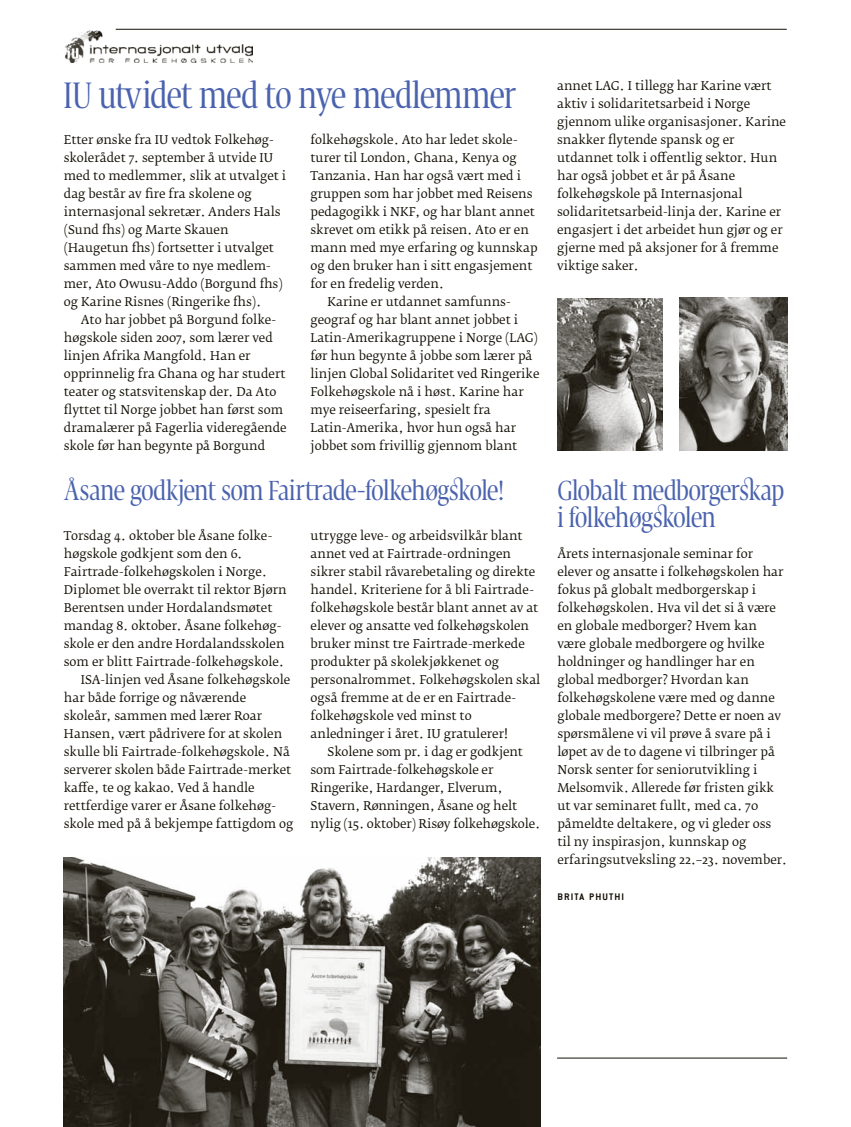
<style>
.page{position:relative;width:851px;height:1127px;background:#fff}
.page>*{position:absolute;margin:0;border:0;box-sizing:border-box;transform-origin:0 0}
.t1{font:condensed 36px "Fedra Serif Display";letter-spacing:-.015em;color:#4b63ae}
.t2{font:condensed 27px/27px "Fedra Serif Display";letter-spacing:-.01em;color:#4b63ae}
.t3{font:12px/18px "Fedra Serif B Std";color:#141006}
.t4{font:700 10.5px "Conduit ITC";letter-spacing:.105em;color:#141006}
</style>
<div class="page">
<hr style="left:557px;top:1058px;width:230px;height:1px;background:#141006">
<img style="left:65px;top:28px;width:187px;height:35px">
<hr style="left:116px;top:29px;width:670px;height:1px;background:#141006">
<img style="left:64px;top:857px;width:476px;height:270px">
<img style="left:557px;top:298px;width:105px;height:153px">
<img style="left:679px;top:298px;width:108px;height:153px">
<h1 class="t1" style="left:64px;top:76px;width:453px">IU utvidet med to nye medlemmer</h1>
<p class="t3" style="left:64px;top:131px;width:224px">Etter ønske fra IU vedtok Folkehøg&shy;skolerådet 7. september å utvide IU med to medlemmer, slik at utvalget i dag består av fire fra skolene og internasjonal sekretær. Anders Hals (Sund fhs) og Marte Skauen (Haugetun fhs) fortsetter i utvalget sammen med våre to nye medlem&shy;mer, Ato Owusu-Addo (Borgund fhs) og Karine Risnes (Ringerike fhs).</p>
<p class="t3" style="left:64px;top:311px;width:224px;text-indent:17px">Ato har jobbet på Borgund folke&shy;høgskole siden 2007, som lærer ved linjen Afrika Mangfold. Han er opprinnelig fra Ghana og har studert teater og statsvitenskap der. Da Ato flyttet til Norge jobbet han først som dramalærer på Fagerlia videregående skole før han begynte på Borgund</p>
<p class="t3" style="left:310px;top:131px;width:209px">folkehøgskole. Ato har ledet skole-</p>
<p class="t3" style="left:310px;top:149px;width:208px">turer til London, Ghana, Kenya og</p>
<p class="t3" style="left:310px;top:167px;width:212px">Tanzania. Han har også vært med i</p>
<p class="t3" style="left:310px;top:185px;width:223px">gruppen som har jobbet med Reisens</p>
<p class="t3" style="left:310px;top:203px;width:226px">pedagogikk i NKF, og har blant annet</p>
<p class="t3" style="left:310px;top:221px;width:220px">skrevet om etikk på reisen. Ato er en</p>
<p class="t3" style="left:310px;top:239px;width:228px">mann med mye erfaring og kunnskap</p>
<p class="t3" style="left:310px;top:257px;width:223px">og den bruker han i sitt engasjement</p>
<p class="t3" style="left:310px;top:275px;width:135px">for en fredelig verden.</p>
<p class="t3" style="left:327px;top:293px;width:184px">Karine er utdannet samfunns-</p>
<p class="t3" style="left:310px;top:311px;width:209px">geograf og har blant annet jobbet i</p>
<p class="t3" style="left:310px;top:329px;width:229px">Latin-Amerikagruppene i Norge (LAG)</p>
<p class="t3" style="left:310px;top:347px;width:223px">før hun begynte å jobbe som lærer på</p>
<p class="t3" style="left:310px;top:365px;width:230px">linjen Global Solidaritet ved Ringerike</p>
<p class="t3" style="left:310px;top:383px;width:215px">Folkehøgskole nå i høst. Karine har</p>
<p class="t3" style="left:310px;top:401px;width:182px">mye reiseerfaring, spesielt fra</p>
<p class="t3" style="left:310px;top:419px;width:207px">Latin-Amerika, hvor hun også har</p>
<p class="t3" style="left:310px;top:437px;width:208px">jobbet som frivillig gjennom blant</p>
<p class="t3" style="left:557px;top:77px;width:230px">annet LAG. I tillegg har Karine vært aktiv i solidaritetsarbeid i Norge gjennom ulike organisasjoner. Karine snakker flytende spansk og er utdannet tolk i offentlig sektor. Hun har også jobbet et år på Åsane folkehøgskole på Internasjonal solidaritetsarbeid-linja der. Karine er engasjert i det arbeidet hun gjør og er gjerne med på aksjoner for å fremme viktige saker.</p>
<h2 class="t2" style="left:64px;top:480px;width:442px">Åsane godkjent som Fairtrade-folkehøgskole!</h2>
<h2 class="t2" style="left:557px;top:480px;width:228px">Globalt medborgerskap i folkehøgskolen</h2>
<p class="t3" style="left:64px;top:527px;width:210px">Torsdag 4. oktober ble Åsane folke-</p>
<p class="t3" style="left:64px;top:545px;width:180px">høgskole godkjent som den 6.</p>
<p class="t3" style="left:64px;top:563px;width:205px">Fairtrade-folkehøgskolen i Norge.</p>
<p class="t3" style="left:64px;top:581px;width:224px">Diplomet ble overrakt til rektor Bjørn</p>
<p class="t3" style="left:64px;top:599px;width:210px">Berentsen under Hordalandsmøtet</p>
<p class="t3" style="left:64px;top:617px;width:219px">mandag 8. oktober. Åsane folkehøg-</p>
<p class="t3" style="left:64px;top:635px;width:222px">skole er den andre Hordalandsskolen</p>
<p class="t3" style="left:64px;top:653px;width:222px">som er blitt Fairtrade-folkehøgskole.</p>
<p class="t3" style="left:81px;top:671px;width:211px">ISA-linjen ved Åsane folkehøgskole</p>
<p class="t3" style="left:64px;top:689px;width:184px">har både forrige og nåværende</p>
<p class="t3" style="left:64px;top:707px;width:200px">skoleår, sammen med lærer Roar</p>
<p class="t3" style="left:64px;top:725px;width:220px">Hansen, vært pådrivere for at skolen</p>
<p class="t3" style="left:64px;top:743px;width:227px">skulle bli Fairtrade-folkehøgskole. Nå</p>
<p class="t3" style="left:64px;top:761px;width:229px">serverer skolen både Fairtrade-merket</p>
<p class="t3" style="left:64px;top:779px;width:192px">kaffe, te og kakao. Ved å handle</p>
<p class="t3" style="left:64px;top:797px;width:214px">rettferdige varer er Åsane folkehøg-</p>
<p class="t3" style="left:64px;top:815px;width:231px">skole med på å bekjempe fattigdom og</p>
<p class="t3" style="left:310px;top:527px;width:231px">utrygge leve- og arbeidsvilkår blant annet ved at Fairtrade-ordningen sikrer stabil råvarebetaling og direkte handel. Kriteriene for å bli Fairtrade&shy;folkehøgskole består blant annet av at elever og ansatte ved folkehøgskolen bruker minst tre Fairtrade-merkede produkter på skolekjøkkenet og personalrommet. Folkehøgskolen skal også fremme at de er en Fairtrade&shy;folkehøgskole ved minst to anledninger i året. IU gratulerer!</p>
<p class="t3" style="left:310px;top:743px;width:231px;text-indent:17px">Skolene som pr. i dag er godkjent som Fairtrade-folkehøgskole er Ringerike, Hardanger, Elverum, Stavern, Rønningen, Åsane og helt nylig (15. oktober) Risøy folkehøgskole.</p>
<p class="t3" style="left:557px;top:545px;width:231px">Årets internasjonale seminar for elever og ansatte i folkehøgskolen har fokus på globalt medborgerskap i folkehøgskolen. Hva vil det si å være en globale medborger? Hvem kan være globale medborgere og hvilke holdninger og handlinger har en global medborger? Hvordan kan folkehøgskolene være med og danne globale medborgere? Dette er noen av spørsmålene vi vil prøve å svare på i løpet av de to dagene vi tilbringer på Norsk senter for seniorutvikling i Melsomvik. Allerede før fristen gikk ut var seminaret fullt, med ca. 70 påmeldte deltakere, og vi gleder oss til ny inspirasjon, kunnskap og erfaringsutveksling 22.–23. november.</p>
<p class="t4" style="left:557px;top:891px;width:68px">BRITA PHUTHI</p>
</div>
